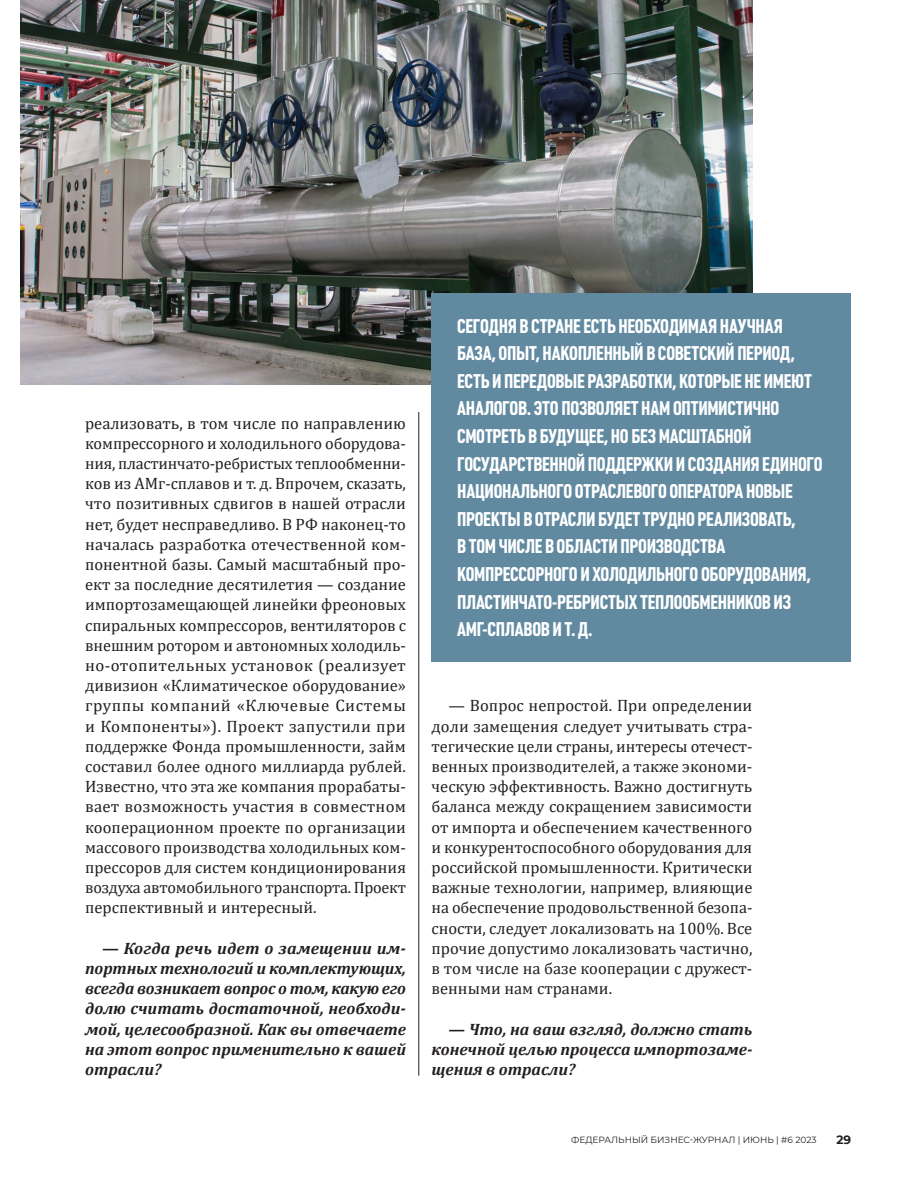
<style>
.page{position:relative;width:915px;height:1191px;background:#fff}
.page>*{position:absolute;margin:0;border:0;box-sizing:border-box;transform-origin:0 0}
.t1{font:700 19.5px/27.6px "Plumb Condensed";letter-spacing:-.015em;color:#fff}
.t2{font:16.5px/20.2px "Cambria";color:#231f20;text-align:justify}
.t3{font:italic 700 16.5px/20.2px "Cambria";color:#231f20;text-align:justify}
.t4{font:700 12px "Montserrat";color:#231f20}
.t5{font:9px "Montserrat";color:#231f20}
</style>
<div class="page">
<hr style="left:418px;top:412px;width:1px;height:663px;background:#231f20">
<img style="left:21px;top:0;width:730px;height:385px">
<div style="left:431px;top:293px;width:419px;height:369px;background:#618aa1"></div>
<p class="t2" style="left:85px;top:413px;width:322px">реализовать, в том числе по направлению компрессорного и холодильного оборудова&shy;ния, пластинчато-ребристых теплообменни&shy;ков из АМг-сплавов и т. д. Впрочем, сказать, что позитивных сдвигов в нашей отрасли нет, будет несправедливо. В РФ наконец-то началась разработка отечественной ком&shy;понентной базы. Самый масштабный про&shy;ект за последние десятилетия — создание импортозамещающей линейки фреоновых спиральных компрессоров, вентиляторов с внешним ротором и автономных холодиль&shy;но-отопительных установок (реализует дивизион «Климатическое оборудование» группы компаний «Ключевые Системы и Компоненты»). Проект запустили при поддержке Фонда промышленности, займ составил более одного миллиарда рублей.<br>Известно, что эта же компания прорабаты&shy;вает возможность участия в совместном кооперационном проекте по организации массового производства холодильных ком&shy;прессоров для систем кондиционирования воздуха автомобильного транспорта. Проект перспективный и интересный.</p>
<p class="t3" style="left:85px;top:937px;width:322px;text-indent:17px">— Когда речь идет о замещении им&shy;портных технологий и комплектующих, всегда возникает вопрос о том, какую его долю считать достаточной, необходи&shy;мой, целесообразной. Как вы отвечаете на этот вопрос применительно к вашей отрасли?</p>
<p class="t1" style="left:457px;top:312px;width:367px">Сегодня в стране есть необходимая научная база, опыт, накопленный в советский период, есть и передовые разработки, которые не имеют аналогов. Это позволяет нам оптимистично смотреть в будущее, но без масштабной государственной поддержки и создания единого национального отраслевого оператора новые проекты в отрасли будет трудно реализовать,<br>в том числе в области производства компрессорного и холодильного оборудования, пластинчато-ребристых теплообменников из АМг-сплавов и т. д.</p>
<p class="t2" style="left:431px;top:695px;width:322px;text-indent:17px">— Вопрос непростой. При определении доли замещения следует учитывать стра&shy;тегические цели страны, интересы отечест&shy;венных производителей, а также экономи&shy;ческую эффективность. Важно достигнуть баланса между сокращением зависимости от импорта и обеспечением качественного и конкурентоспособного оборудования для российской промышленности. Критически важные технологии, например, влияющие на обеспечение продовольственной безопа&shy;сности, следует локализовать на 100%. Все прочие допустимо локализовать частично, в том числе на базе кооперации с дружест&shy;венными нам странами.</p>
<p class="t3" style="left:431px;top:1018px;width:322px;text-indent:17px">— Что, на ваш взгляд, должно стать конечной целью процесса импортозаме&shy;щения в отрасли?</p>
<p class="t5" style="left:571px;top:1134px;width:247px">Федеральный Бизнес-журнал | июнь | #6 2023</p>
<p class="t4" style="left:836px;top:1131px;width:16px">29</p>
</div>
